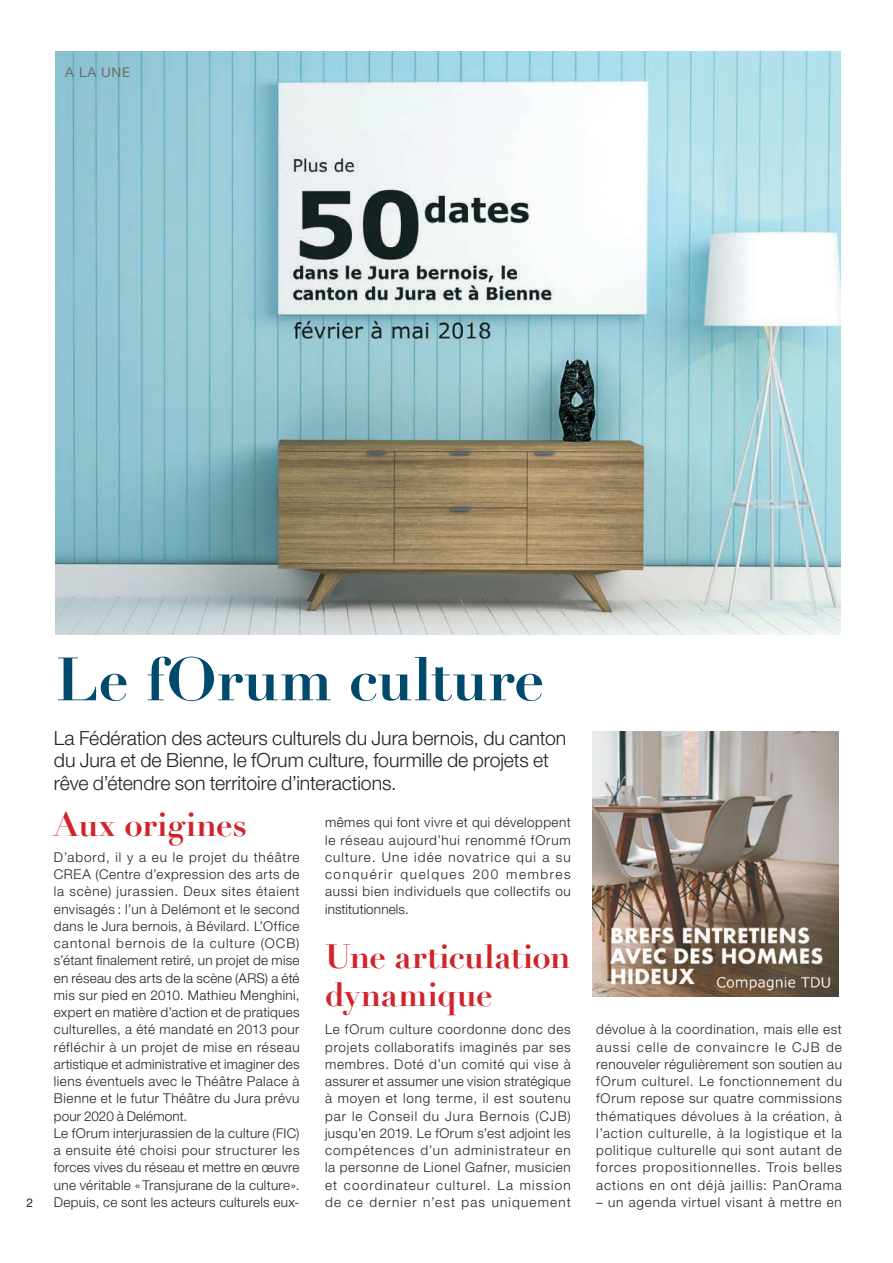
<style>
.page{position:relative;width:893px;height:1263px;background:#fff}
.page>*{position:absolute;margin:0;border:0;box-sizing:border-box;transform-origin:0 0}
.t1{font:700 60px "Didot";letter-spacing:-.01em;color:#004b6c}
.t2{font:700 33px/37.5px "Didot";letter-spacing:-.01em;color:#d1232a}
.t3{font:300 19.5px/22.5px "Helvetica Neue LT Std";color:#231f20}
.t4{font:300 13.5px/17.2px "Helvetica Neue LT Std";letter-spacing:.04em;color:#231f20;text-align:justify}
.t5{font:300 13.5px "Helvetica Neue LT Std";letter-spacing:.06em;color:#231f20}
.t6{font:13.5px "Helvetica Neue LT Std";color:#6c6d70}
.t7{font:12px "Helvetica Neue LT Std";color:#231f20}
</style>
<div class="page">
<img style="left:55px;top:51px;width:785px;height:583px">
<img style="left:593px;top:732px;width:245px;height:264px">
<p class="t6" style="left:65px;top:64px;width:66px">A LA UNE</p>
<p class="t7" style="left:26px;top:1195px;width:8px">2</p>
<h1 class="t1" style="left:55px;top:641px;width:490px">Le fOrum culture</h1>
<h3 class="t3" style="left:54px;top:726px;width:514px">La Fédération des acteurs culturels du Jura bernois, du canton du Jura et de Bienne, le fOrum culture, fourmille de projets et rêve d’étendre son territoire d’interactions.</h3>
<h2 class="t2" style="left:54px;top:806px;width:194px">Aux origines</h2>
<p class="t4" style="left:54px;top:848px;width:247px;text-align:left">D’abord, il y a eu le projet du théâtre CREA (Centre d’expression des arts de la scène) jurassien. Deux sites étaient envisagés : l’un à Delémont et le second dans le Jura bernois, à Bévilard. L’Office cantonal bernois de la culture (OCB) s’étant finalement retiré, un projet de mise en réseau des arts de la scène (ARS) a été mis sur pied en 2010. Mathieu Menghini, expert en matière d’action et de pratiques culturelles, a été mandaté en 2013 pour réfléchir à un projet de mise en réseau artistique et administrative et imaginer des liens éventuels avec le Théâtre Palace à Bienne et le futur Théâtre du Jura prévu pour 2020 à Delémont.<br>Le fOrum interjurassien de la culture (FIC) a ensuite été choisi pour structurer les forces vives du réseau et mettre en œuvre une véritable « Transjurane de la culture».<br>Depuis, ce sont les acteurs culturels eux-</p>
<p class="t4" style="left:325px;top:814px;width:247px">mêmes qui font vivre et qui développent le réseau aujourd’hui renommé fOrum culture. Une idée novatrice qui a su conquérir quelques 200 membres aussi bien individuels que collectifs ou institutionnels.</p>
<h2 class="t2" style="left:325px;top:938px;width:247px">Une articulation dynamique</h2>
<p class="t4" style="left:325px;top:1021px;width:247px">Le fOrum culture coordonne donc des projets collaboratifs imaginés par ses membres. Doté d’un comité qui vise à assurer et assumer une vision stratégique à moyen et long terme, il est soutenu par le Conseil du Jura Bernois (CJB) jusqu’en 2019. Le fOrum s’est adjoint les compétences d’un administrateur en la personne de Lionel Gafner, musicien et coordinateur culturel. La mission de ce dernier n’est pas uniquement</p>
<p class="t4" style="left:596px;top:1021px;width:247px">dévolue à la coordination, mais elle est aussi celle de convaincre le CJB de renouveler régulièrement son soutien au fOrum culturel. Le fonctionnement du fOrum repose sur quatre commissions thématiques dévolues à la création, à l’action culturelle, à la logistique et la politique culturelle qui sont autant de forces propositionnelles. Trois belles actions en ont déjà jaillis: PanOrama</p>
<p class="t5" style="left:596px;top:1194px;width:247px">– un agenda virtuel visant à mettre en</p>
</div>
